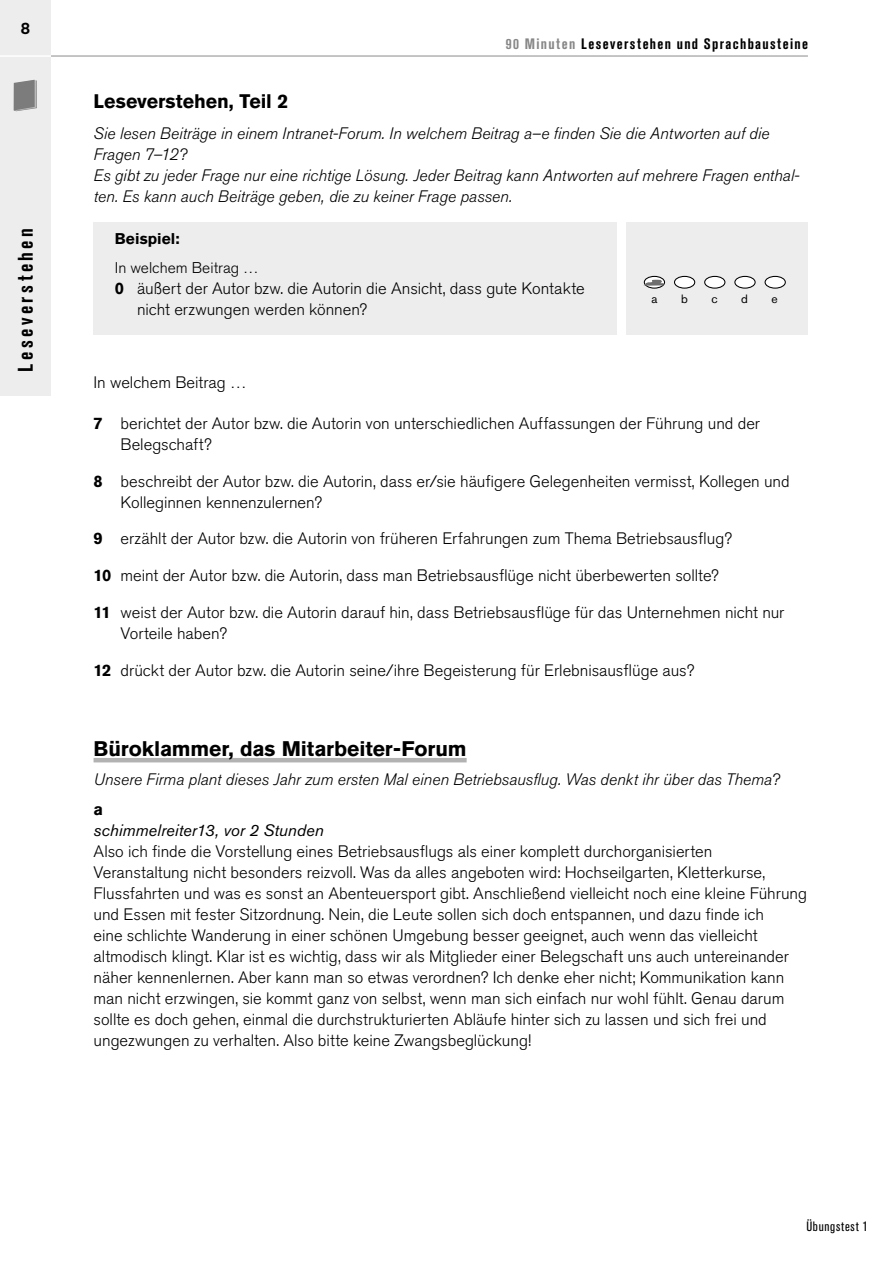
<style>
.page{position:relative;width:893px;height:1263px;background:#fff}
.page>*{position:absolute;margin:0;border:0;box-sizing:border-box;transform-origin:0 0}
.t1{font:700 21px "Akzidenz Grotesk Pro";letter-spacing:-.005em;color:#000}
.t2{font:700 condensed 21px "Akzidenz Grotesk Pro";letter-spacing:.165em;color:#000}
.t3{font:700 19.5px "Akzidenz Grotesk Pro";color:#000}
.t4{font:300 16.5px/21px "Akzidenz Grotesk Pro";color:#000}
.t5{font:italic 300 16.5px/21px "Akzidenz Grotesk Pro";color:#000}
.t6{font:italic 16.5px "Akzidenz Grotesk Pro";color:#000}
.t7{font:500 16.5px "Akzidenz Grotesk Pro";color:#000}
.t8{font:700 16.5px "Akzidenz Grotesk Pro";color:#000}
.t9{font:300 15.45px "Akzidenz Grotesk Pro";letter-spacing:.005em;color:#000}
.t10{font:700 15.45px "Akzidenz Grotesk Pro";letter-spacing:.005em;color:#000}
.t11{font:700 condensed 15px "Akzidenz Grotesk Pro";letter-spacing:.09em;color:#000}
.t12{font:condensed 13.5px "Akzidenz Grotesk Pro";letter-spacing:.055em;color:#000}
.t13{font:12px "Akzidenz Grotesk Pro";color:#000}
.s1{color:#878787}
.s2{font-weight:700}
</style>
<div class="page">
<div style="left:0;top:0;width:51px;height:395px;background:#ededed"></div>
<hr style="left:0;top:55px;width:51px;height:2px;background:#fff">
<hr style="left:51px;top:55px;width:757px;height:2px;background:#b3b2b2">
<svg style="left:14px;top:80px;width:23px;height:31px"></svg>
<hr style="left:94px;top:758px;width:373px;height:4px;background:#b3b2b2">
<div style="left:94px;top:222px;width:523px;height:113px;background:#ededed"></div>
<div style="left:627px;top:222px;width:181px;height:112px;background:#ededed"></div>
<svg style="left:644px;top:276px;width:20px;height:12px"></svg>
<div style="left:644px;top:276px;width:21px;height:13px;border:1px solid #000;border-radius:50%"></div>
<div style="left:674px;top:276px;width:21px;height:12px;background:#fff;border-radius:50%"></div>
<div style="left:674px;top:276px;width:21px;height:13px;border:1px solid #000;border-radius:50%"></div>
<div style="left:705px;top:276px;width:20px;height:12px;background:#fff;border-radius:50%"></div>
<div style="left:704px;top:276px;width:21px;height:13px;border:1px solid #000;border-radius:50%"></div>
<div style="left:735px;top:276px;width:20px;height:12px;background:#fff;border-radius:50%"></div>
<div style="left:734px;top:276px;width:22px;height:13px;border:1px solid #000;border-radius:50%"></div>
<div style="left:765px;top:276px;width:20px;height:12px;background:#fff;border-radius:50%"></div>
<div style="left:765px;top:276px;width:21px;height:13px;border:1px solid #000;border-radius:50%"></div>
<svg style="left:643px;top:279px;width:23px;height:8px"></svg>
<p class="t7" style="left:21px;top:18px;width:11px">8</p>
<p class="t2" style="left:12px;top:372px;width:145px;rotate:-90deg">Leseverstehen</p>
<p class="t11" style="left:506px;top:34px;width:304px"><span class="s1">90 Minuten</span> Leseverstehen und Sprachbausteine</p>
<p class="t3" style="left:94px;top:89px;width:196px">Leseverstehen, Teil 2</p>
<p class="t5" style="left:94px;top:123px;width:708px">Sie lesen Beiträge in einem Intranet-Forum. In welchem Beitrag a–e finden Sie die Antworten auf die Fragen 7–12?<br>Es gibt zu jeder Frage nur eine richtige Lösung. Jeder Beitrag kann Antworten auf mehrere Fragen enthal&shy;ten. Es kann auch Beiträge geben, die zu keiner Frage passen.</p>
<p class="t10" style="left:115px;top:229px;width:66px">Beispiel:</p>
<p class="t9" style="left:115px;top:257px;width:145px">In welchem Beitrag …</p>
<p class="t4" style="left:137px;top:277px;width:449px;text-indent:-22px"><span class="s2">0</span> äußert der Autor bzw. die Autorin die Ansicht, dass gute Kontakte nicht erzwungen werden können?</p>
<p class="t13" style="left:651px;top:291px;width:7px">a</p>
<p class="t13" style="left:681px;top:291px;width:8px">b</p>
<p class="t13" style="left:711px;top:291px;width:8px">c</p>
<p class="t13" style="left:741px;top:291px;width:8px">d</p>
<p class="t13" style="left:771px;top:291px;width:8px">e</p>
<p class="t4" style="left:94px;top:371px;width:155px">In welchem Beitrag …</p>
<p class="t4" style="left:121px;top:412px;width:641px;text-indent:-27px"><span class="s2">7</span> berichtet der Autor bzw. die Autorin von unterschiedlichen Auffassungen der Führung und der<br>Belegschaft?</p>
<p class="t4" style="left:121px;top:470px;width:671px;text-indent:-27px"><span class="s2">8</span> beschreibt der Autor bzw. die Autorin, dass er/sie häufigere Gelegenheiten vermisst, Kollegen und<br>Kolleginnen kennenzulernen?</p>
<p class="t4" style="left:94px;top:528px;width:640px"><span class="s2">9</span> erzählt der Autor bzw. die Autorin von früheren Erfahrungen zum Thema Betriebsausflug?</p>
<p class="t4" style="left:94px;top:565px;width:627px"><span class="s2">10</span> meint der Autor bzw. die Autorin, dass man Betriebsausflüge nicht überbewerten sollte?</p>
<p class="t4" style="left:121px;top:602px;width:665px;text-indent:-27px"><span class="s2">11</span> weist der Autor bzw. die Autorin darauf hin, dass Betriebsausflüge für das Unternehmen nicht nur<br>Vorteile haben?</p>
<p class="t4" style="left:94px;top:660px;width:602px"><span class="s2">12</span> drückt der Autor bzw. die Autorin seine/ihre Begeisterung für Erlebnisausflüge aus?</p>
<p class="t1" style="left:94px;top:735px;width:375px">Büroklammer, das Mitarbeiter-Forum</p>
<p class="t5" style="left:94px;top:769px;width:687px">Unsere Firma plant dieses Jahr zum ersten Mal einen Betriebsausflug. Was denkt ihr über das Thema?</p>
<p class="t8" style="left:94px;top:798px;width:11px">a</p>
<p class="t6" style="left:94px;top:819px;width:232px">schimmelreiter13, vor 2 Stunden</p>
<p class="t4" style="left:94px;top:840px;width:715px">Also ich finde die Vorstellung eines Betriebsausflugs als einer komplett durchorganisierten Veranstaltung nicht besonders reizvoll. Was da alles angeboten wird: Hochseilgarten, Kletterkurse, Flussfahrten und was es sonst an Abenteuersport gibt. Anschließend vielleicht noch eine kleine Führung und Essen mit fester Sitzordnung. Nein, die Leute sollen sich doch entspannen, und dazu finde ich<br>eine schlichte Wanderung in einer schönen Umgebung besser geeignet, auch wenn das vielleicht altmodisch klingt. Klar ist es wichtig, dass wir als Mitglieder einer Belegschaft uns auch untereinander näher kennenlernen. Aber kann man so etwas verordnen? Ich denke eher nicht; Kommunikation kann man nicht erzwingen, sie kommt ganz von selbst, wenn man sich einfach nur wohl fühlt. Genau darum sollte es doch gehen, einmal die durchstrukturierten Abläufe hinter sich zu lassen und sich frei und ungezwungen zu verhalten. Also bitte keine Zwangsbeglückung!</p>
<p class="t12" style="left:806px;top:1217px;width:63px">Übungstest 1</p>
</div>
